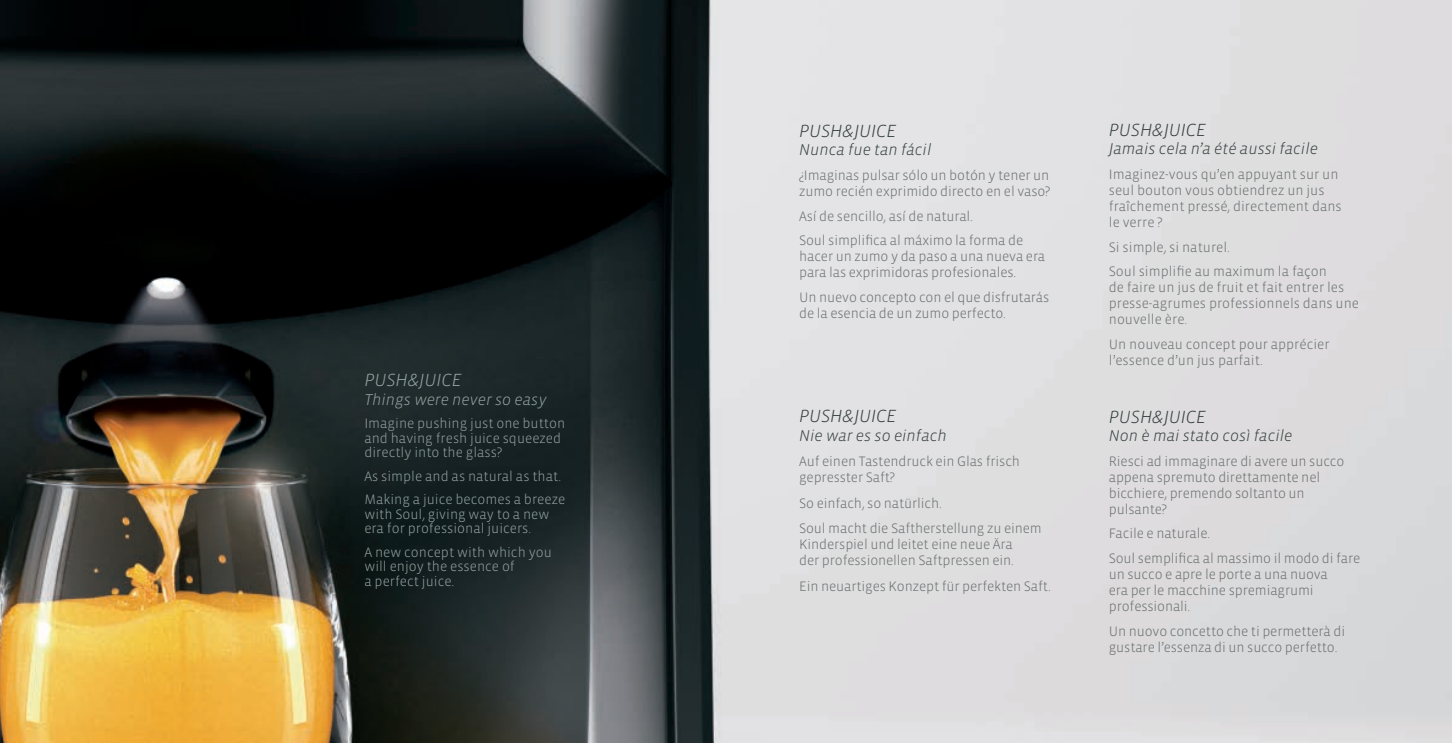
<style>
.page{position:relative;width:1452px;height:743px;background:#fff}
.page>*{position:absolute;margin:0;border:0;box-sizing:border-box;transform-origin:0 0}
.t1{font:italic 300 18px "Vista Sans";color:#34403f}
.t2{font:italic 300 18px "Vista Sans";color:#94a5a3}
.t3{font:italic 300 16px "Vista Sans";color:#34403f}
.t4{font:italic 300 16px "Vista Sans";color:#94a5a3}
.t5{font:300 14px/16px "Vista Sans";letter-spacing:-.01em;color:#686e6e}
.t6{font:300 14px/14.6px "Vista Sans";color:#94a5a3}
</style>
<div class="page">
<img style="left:0;top:0;width:1451px;height:743px">
<p class="t2" style="left:364px;top:371px;width:99px">PUSH&amp;JUICE</p>
<p class="t4" style="left:364px;top:391px;width:183px">Things were never so easy</p>
<p class="t6" style="left:364px;top:416px;width:202px">Imagine pushing just one button and having fresh juice squeezed directly into the glass?</p>
<p class="t6" style="left:364px;top:464px;width:202px;line-height:23.4px">As simple and as natural as that.<br>Making a juice becomes a breeze</p>
<p class="t6" style="left:364px;top:507px;width:186px">with Soul, giving way to a new era for professional juicers.</p>
<p class="t6" style="left:364px;top:545px;width:189px">A new concept with which you will enjoy the essence of<br>a perfect juice.</p>
<p class="t1" style="left:799px;top:122px;width:99px">PUSH&amp;JUICE</p>
<p class="t3" style="left:799px;top:142px;width:134px">Nunca fue tan fácil</p>
<p class="t5" style="left:799px;top:168px;width:252px">¿Imaginas pulsar sólo un botón y tener un zumo recién exprimido directo en el vaso?</p>
<p class="t5" style="left:799px;top:204px;width:226px;line-height:24.6px">Así de sencillo, así de natural.<br>Soul simplifica al máximo la forma de</p>
<p class="t5" style="left:799px;top:249px;width:247px">hacer un zumo y da paso a una nueva era para las exprimidoras profesionales.</p>
<p class="t5" style="left:799px;top:290px;width:251px">Un nuevo concepto con el que disfrutarás de la esencia de un zumo perfecto.</p>
<p class="t1" style="left:799px;top:407px;width:99px">PUSH&amp;JUICE</p>
<p class="t3" style="left:799px;top:427px;width:149px">Nie war es so einfach</p>
<p class="t5" style="left:799px;top:454px;width:222px">Auf einen Tastendruck ein Glas frisch gepresster Saft?</p>
<p class="t5" style="left:799px;top:490px;width:244px;line-height:25.4px">So einfach, so natürlich.<br>Soul macht die Saftherstellung zu einem</p>
<p class="t5" style="left:799px;top:537px;width:216px">Kinderspiel und leitet eine neue Ära der professionellen Saftpressen ein.</p>
<p class="t5" style="left:799px;top:578px;width:253px">Ein neuartiges Konzept für perfekten Saft.</p>
<p class="t1" style="left:1108px;top:121px;width:99px">PUSH&amp;JUICE</p>
<p class="t3" style="left:1108px;top:141px;width:211px">Jamais cela n’a été aussi facile</p>
<p class="t5" style="left:1108px;top:166px;width:234px">Imaginez-vous qu’en appuyant sur un seul bouton vous obtiendrez un jus fraîchement pressé, directement dans le verre ?</p>
<p class="t5" style="left:1108px;top:235px;width:220px;line-height:24.6px">Si simple, si naturel.<br>Soul simplifie au maximum la façon</p>
<p class="t5" style="left:1108px;top:280px;width:252px">de faire un jus de fruit et fait entrer les presse-agrumes professionnels dans une nouvelle ère.</p>
<p class="t5" style="left:1108px;top:336px;width:222px">Un nouveau concept pour apprécier l’essence d’un jus parfait.</p>
<p class="t1" style="left:1108px;top:407px;width:99px">PUSH&amp;JUICE</p>
<p class="t3" style="left:1108px;top:427px;width:185px">Non è mai stato così facile</p>
<p class="t5" style="left:1108px;top:453px;width:237px">Riesci ad immaginare di avere un succo appena spremuto direttamente nel bicchiere, premendo soltanto un pulsante?</p>
<p class="t5" style="left:1108px;top:521px;width:253px;line-height:24.6px">Facile e naturale.<br>Soul semplifica al massimo il modo di fare</p>
<p class="t5" style="left:1108px;top:566px;width:220px">un succo e apre le porte a una nuova era per le macchine spremiagrumi professionali.</p>
<p class="t5" style="left:1108px;top:623px;width:238px">Un nuovo concetto che ti permetterà di gustare l’essenza di un succo perfetto.</p>
</div>
